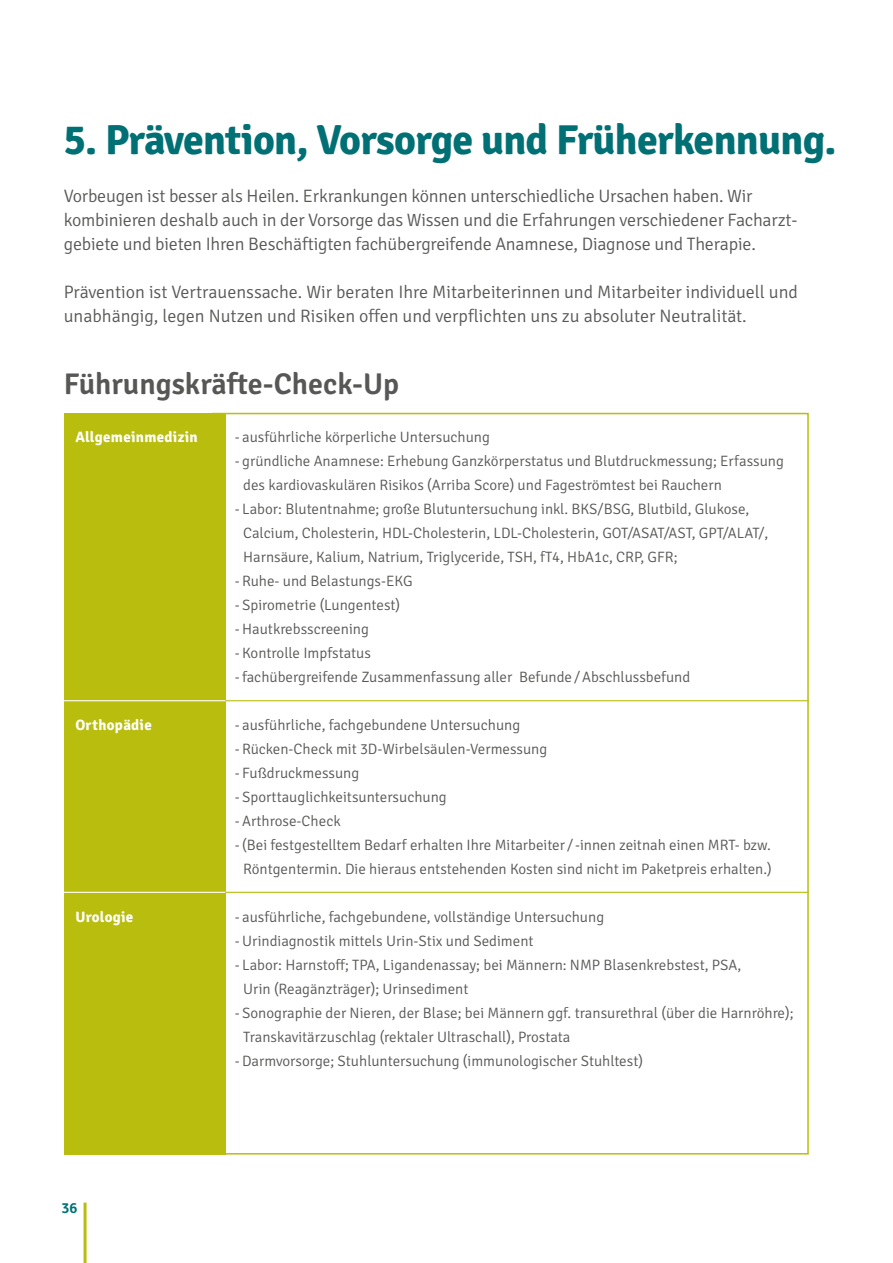
<style>
.page{position:relative;width:893px;height:1263px;background:#fff}
.page>*{position:absolute;margin:0;border:0;box-sizing:border-box;transform-origin:0 0}
.t1{font:700 42px "Signika";letter-spacing:-.02em;color:#007074}
.t2{font:600 30px "Signika";color:#575756}
.t3{font:300 18px/24px "Signika";letter-spacing:-.01em;color:#575756}
.t4{font:300 15px/24px "Signika";color:#575756}
.t5{font:700 15px "Signika";letter-spacing:.02em;color:#fff}
.t6{font:600 15px "Signika";color:#007074}
</style>
<div class="page">
<hr style="left:84px;top:1202px;width:3px;height:61px;background:#b8bd0e">
<div style="left:64px;top:413px;width:161px;height:741px;background:#b8bd0e"></div>
<hr style="left:60px;top:700px;width:178px;height:1px;background:#fff">
<hr style="left:225px;top:700px;width:584px;height:1px;background:#b8bd0e">
<hr style="left:60px;top:892px;width:178px;height:1px;background:#fff">
<hr style="left:225px;top:892px;width:584px;height:1px;background:#b8bd0e">
<h1 class="t1" style="left:64px;top:115px;width:774px">5. Prävention, Vorsorge und Früherkennung.</h1>
<p class="t3" style="left:64px;top:185px;width:735px">Vorbeugen ist besser als Heilen. Erkrankungen können unterschiedliche Ursachen haben. Wir kombinieren deshalb auch in der Vorsorge das Wissen und die Erfahrungen verschiedener Facharzt&shy;gebiete und bieten Ihren Beschäftigten fachübergreifende Anamnese, Diagnose und Therapie.</p>
<p class="t3" style="left:64px;top:281px;width:736px">Prävention ist Vertrauenssache. Wir beraten Ihre Mitarbeiterinnen und Mitarbeiter individuell und unabhängig, legen Nutzen und Risiken offen und verpflichten uns zu absoluter Neutralität.</p>
<h2 class="t2" style="left:64px;top:367px;width:337px">Führungskräfte-Check-Up</h2>
<p class="t5" style="left:75px;top:428px;width:124px">Allgemeinmedizin</p>
<p class="t5" style="left:75px;top:716px;width:78px">Orthopädie</p>
<p class="t5" style="left:75px;top:908px;width:60px">Urologie</p>
<p class="t4" style="left:235px;top:426px;width:257px">- ausführliche körperliche Untersuchung</p>
<p class="t4" style="left:243px;top:450px;width:542px;text-indent:-9px">- gründliche Anamnese: Erhebung Ganzkörperstatus und Blutdruckmessung; Erfassung des kardiovaskulären Risikos (Arriba Score) und Fageströmtest bei Rauchern</p>
<p class="t4" style="left:243px;top:498px;width:527px;text-indent:-9px">- Labor: Blutentnahme; große Blutuntersuchung inkl. BKS/BSG, Blutbild, Glukose,<br>Calcium, Cholesterin, HDL-Cholesterin, LDL-Cholesterin, GOT/ASAT/AST, GPT/ALAT/,<br>Harnsäure, Kalium, Natrium, Triglyceride, TSH, fT4, HbA1c, CRP, GFR;</p>
<p class="t4" style="left:235px;top:570px;width:180px">- Ruhe- und Belastungs-EKG</p>
<p class="t4" style="left:235px;top:594px;width:167px">- Spirometrie (Lungentest)</p>
<p class="t4" style="left:235px;top:618px;width:136px">- Hautkrebsscreening</p>
<p class="t4" style="left:235px;top:642px;width:138px">- Kontrolle Impfstatus</p>
<p class="t4" style="left:235px;top:666px;width:457px">- fachübergreifende Zusammenfassung aller Befunde/Abschlussbefund</p>
<p class="t4" style="left:235px;top:714px;width:287px">- ausführliche, fachgebundene Untersuchung</p>
<p class="t4" style="left:235px;top:738px;width:314px">- Rücken-Check mit 3D-Wirbelsäulen-Vermessung</p>
<p class="t4" style="left:235px;top:762px;width:126px">- Fußdruckmessung</p>
<p class="t4" style="left:235px;top:786px;width:214px">- Sporttauglichkeitsuntersuchung</p>
<p class="t4" style="left:235px;top:810px;width:108px">- Arthrose-Check</p>
<p class="t4" style="left:235px;top:834px;width:539px;text-align:center">- (Bei festgestelltem Bedarf erhalten Ihre Mitarbeiter / -innen zeitnah einen MRT- bzw.<br>Röntgentermin. Die hieraus entstehenden Kosten sind nicht im Paketpreis erhalten.)</p>
<p class="t4" style="left:235px;top:906px;width:371px">- ausführliche, fachgebundene, vollständige Untersuchung</p>
<p class="t4" style="left:235px;top:930px;width:300px">- Urindiagnostik mittels Urin-Stix und Sediment</p>
<p class="t4" style="left:243px;top:954px;width:500px;text-indent:-9px">- Labor: Harnstoff; TPA, Ligandenassay; bei Männern: NMP Blasenkrebstest, PSA,<br>Urin (Reagänzträger); Urinsediment</p>
<p class="t4" style="left:243px;top:1002px;width:552px;text-indent:-9px">- Sonographie der Nieren, der Blase; bei Männern ggf. transurethral (über die Harnröhre);<br>Transkavitärzuschlag (rektaler Ultraschall), Prostata</p>
<p class="t4" style="left:235px;top:1050px;width:410px">- Darmvorsorge; Stuhluntersuchung (immunologischer Stuhltest)</p>
<p class="t6" style="left:61px;top:1199px;width:17px">36</p>
</div>
